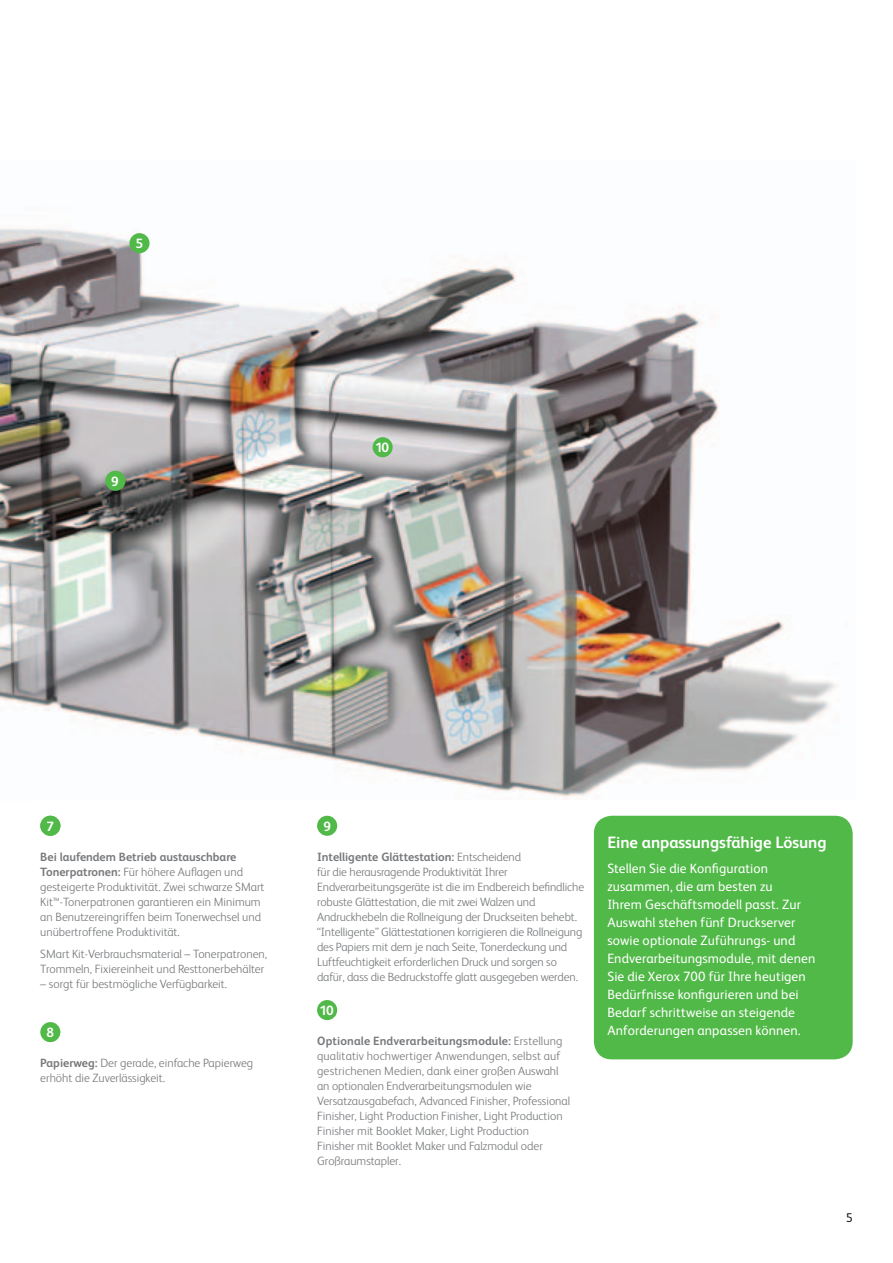
<style>
.page{position:relative;width:893px;height:1263px;background:#fff}
.page>*{position:absolute;margin:0;border:0;box-sizing:border-box;transform-origin:0 0}
.t1{font:700 16.5px "Xerox Sans";letter-spacing:-.005em;color:#fff}
.t2{font:13.5px/18px "Xerox Sans";letter-spacing:.01em;color:#fff}
.t3{font:700 13.5px "Xerox Sans";color:#fff}
.t4{font:12.75px "Xerox Sans";color:#231f20}
.t5{font:300 12px/15px "Xerox Sans";color:#76787b}
.s1{font-weight:700}
</style>
<div class="page">
<img style="left:0;top:228px;width:837px;height:572px">
<div style="left:105px;top:471px;width:20px;height:20px;background:#51b948;border-radius:50%"></div>
<div style="left:372px;top:437px;width:20px;height:20px;background:#51b948;border-radius:50%"></div>
<div style="left:129px;top:233px;width:20px;height:20px;background:#51b948;border-radius:50%"></div>
<div style="left:594px;top:816px;width:258px;height:243px;background:#51b948;border-radius:18px"></div>
<div style="left:40px;top:816px;width:20px;height:20px;background:#51b948;border-radius:50%"></div>
<div style="left:40px;top:1022px;width:20px;height:20px;background:#51b948;border-radius:50%"></div>
<div style="left:317px;top:816px;width:20px;height:20px;background:#51b948;border-radius:50%"></div>
<div style="left:317px;top:1000px;width:20px;height:20px;background:#51b948;border-radius:50%"></div>
<p class="t3" style="left:136px;top:239px;width:9px">5</p>
<p class="t3" style="left:111px;top:476px;width:9px">9</p>
<p class="t3" style="left:375px;top:443px;width:16px">10</p>
<p class="t3" style="left:46px;top:821px;width:9px">67</p>
<p class="t5" style="left:40px;top:850px;width:226px"><span class="s1">Bei laufendem Betrieb austauschbare Tonerpatronen:</span> Für höhere Auflagen und gesteigerte Produktivität. Zwei schwarze SMart Kit™-Tonerpatronen garantieren ein Minimum an Benutzereingriffen beim Tonerwechsel und unübertroffene Produktivität.</p>
<p class="t5" style="left:40px;top:948px;width:228px">SMart Kit-Verbrauchsmaterial – Tonerpatronen,<br>Trommeln, Fixiereinheit und Resttonerbehälter</p>
<p class="t5" style="left:40px;top:978px;width:188px">– sorgt für bestmögliche Verfügbarkeit.</p>
<p class="t3" style="left:46px;top:1028px;width:9px">8</p>
<p class="t5" style="left:40px;top:1057px;width:214px"><span class="s1">Papierweg:</span> Der gerade, einfache Papierweg erhöht die Zuverlässigkeit.</p>
<p class="t3" style="left:323px;top:821px;width:9px">9</p>
<p class="t5" style="left:317px;top:850px;width:268px"><span class="s1">Intelligente Glättestation:</span> Entscheidend<br>für die herausragende Produktivität Ihrer Endverarbeitungsgeräte ist die im Endbereich befindliche robuste Glättestation, die mit zwei Walzen und Andruckhebeln die Rollneigung der Druckseiten behebt. “Intelligente” Glättestationen korrigieren die Rollneigung des Papiers mit dem je nach Seite, Tonerdeckung und Luftfeuchtigkeit erforderlichen Druck und sorgen so dafür, dass die Bedruckstoffe glatt ausgegeben werden.</p>
<p class="t3" style="left:319px;top:1006px;width:16px">10</p>
<p class="t5" style="left:317px;top:1035px;width:254px"><span class="s1">Optionale Endverarbeitungsmodule:</span> Erstellung qualitativ hochwertiger Anwendungen, selbst auf gestrichenen Medien, dank einer großen Auswahl an optionalen Endverarbeitungsmodulen wie Versatzausgabefach, Advanced Finisher, Professional Finisher, Light Production Finisher, Light Production Finisher mit Booklet Maker, Light Production<br>Finisher mit Booklet Maker und Falzmodul oder Großraumstapler.</p>
<h1 class="t1" style="left:607px;top:836px;width:221px">Eine anpassungsfähige Lösung</h1>
<p class="t2" style="left:607px;top:861px;width:209px">Stellen Sie die Konfiguration zusammen, die am besten zu<br>Ihrem Geschäftsmodell passt. Zur Auswahl stehen fünf Druckserver sowie optionale Zuführungs- und Endverarbeitungsmodule, mit denen Sie die Xerox 700 für Ihre heutigen Bedürfnisse konfigurieren und bei Bedarf schrittweise an steigende Anforderungen anpassen können.</p>
<p class="t4" style="left:845px;top:1214px;width:9px">5</p>
</div>
